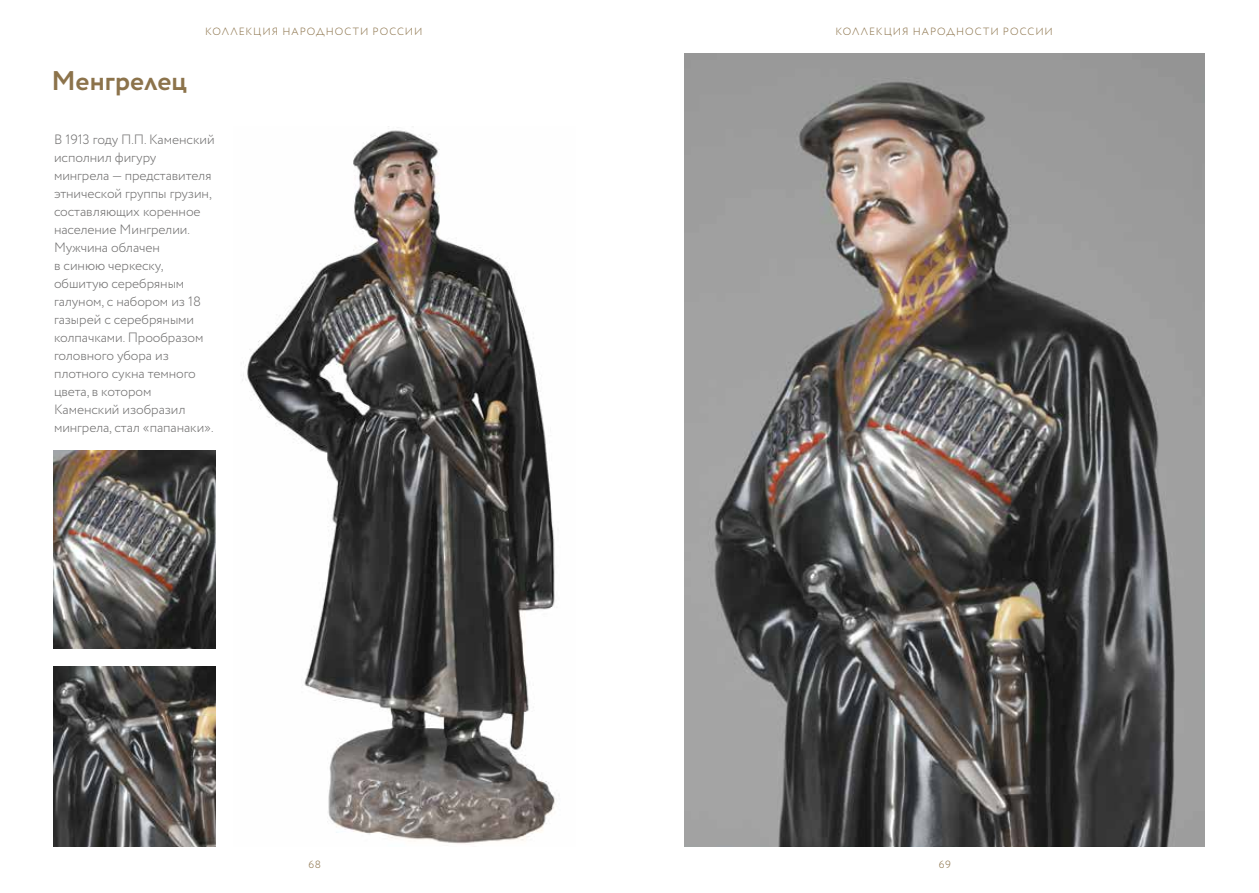
<style>
.page{position:relative;width:1259px;height:893px;background:#fff}
.page>*{position:absolute;margin:0;border:0;box-sizing:border-box;transform-origin:0 0}
.t1{font:700 27px "Circe";letter-spacing:.005em;color:#8c734b}
.t2{font:300 13.5px/18px "Circe";letter-spacing:-.005em;color:#706f6f}
.t3{font:300 10.5px "Circe";letter-spacing:.09em;color:#8c734b}
</style>
<div class="page">
<img style="left:242px;top:126px;width:314px;height:718px">
<img style="left:54px;top:450px;width:162px;height:198px">
<img style="left:54px;top:666px;width:162px;height:180px">
<img style="left:684px;top:53px;width:520px;height:793px">
<p class="t3" style="left:205px;top:24px;width:219px">КОЛЛЕКЦИЯ НАРОДНОСТИ РОССИИ</p>
<h1 class="t1" style="left:52px;top:63px;width:137px">Менгрелец</h1>
<p class="t2" style="left:54px;top:131px;width:162px">В 1913 году П.П. Каменский исполнил фигуру мингрела — представителя этнической группы грузин, составляющих коренное население Мингрелии.<br>Мужчина облачен<br>в синюю черкеску, обшитую серебряным галуном, с набором из 18 газырей с серебряными колпачками. Прообразом головного убора из плотного сукна темного цвета, в котором<br>Каменский изобразил мингрела, стал «папанаки».</p>
<p class="t3" style="left:308px;top:858px;width:14px">68</p>
<p class="t3" style="left:835px;top:24px;width:219px">КОЛЛЕКЦИЯ НАРОДНОСТИ РОССИИ</p>
<p class="t3" style="left:938px;top:858px;width:14px">69</p>
</div>
